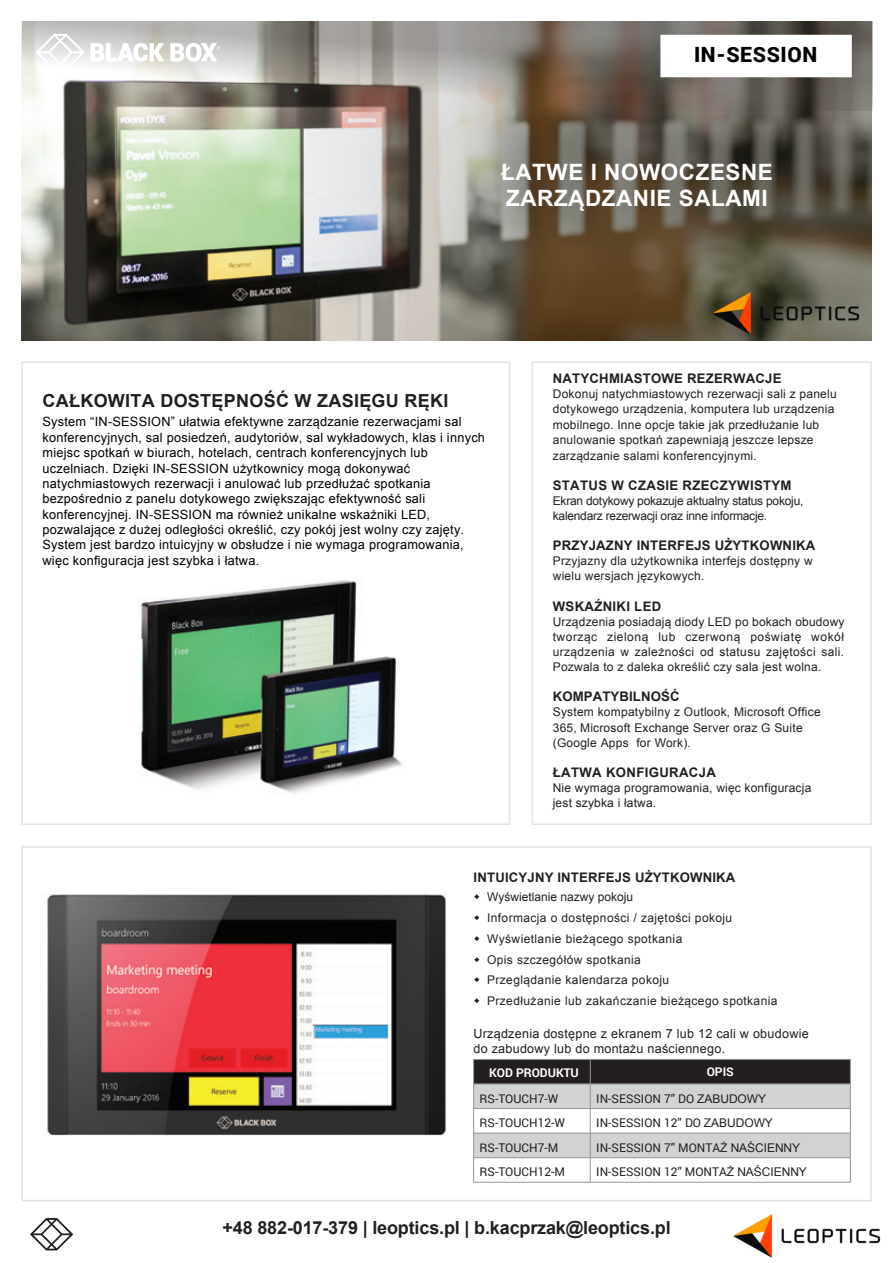
<style>
.page{position:relative;width:893px;height:1263px;background:#fff}
.page>*{position:absolute;margin:0;border:0;box-sizing:border-box;transform-origin:0 0}
.t1{font:700 22.5px/25.5px "Arial";letter-spacing:.025em;color:#fff}
.t2{font:900 21px "Roboto";letter-spacing:.03em;color:#000}
.t3{font:700 18px "Arial";letter-spacing:-.01em;color:#231f20}
.t4{font:700 18px "Arial";letter-spacing:.015em;color:#231f20}
.t5{font:700 13.2px "Arial";letter-spacing:.015em;color:#231f20}
.t6{font:12.75px/15.5px "Arial";letter-spacing:.02em;color:#000}
.t7{font:12.6px/15px "Arial";letter-spacing:.02em;color:#231f20}
.t8{font:12px/15.3px "Arial";letter-spacing:.02em;color:#231f20}
.t9{font:12px "Roboto";color:#231f20}
.t10{font:12px/15px "Arial";letter-spacing:-.02em;color:#231f20}
.t11{font:700 12px "Roboto";color:#fff}
.s1{font-family:"Arial"}
</style>
<div class="page">
<img style="left:21px;top:21px;width:851px;height:319px">
<div style="left:531px;top:361px;width:341px;height:464px;border:2px solid #e3e3e3"></div>
<div style="left:21px;top:361px;width:489px;height:464px;border:2px solid #e3e3e3"></div>
<div style="left:21px;top:846px;width:851px;height:355px;border:2px solid #e3e3e3"></div>
<svg style="left:30px;top:1218px;width:43px;height:32px"></svg>
<svg style="left:23px;top:21px;width:850px;height:90px;background:#8c857e"></svg>
<svg style="left:36px;top:34px;width:184px;height:37px"></svg>
<img style="left:141px;top:580px;width:262px;height:213px">
<svg style="left:473px;top:1059px;width:378px;height:123px"></svg>
<hr style="left:473px;top:1182px;width:117px;height:1px;background:#939598">
<hr style="left:590px;top:1182px;width:261px;height:1px;background:#939598">
<img style="left:47px;top:894px;width:400px;height:242px">
<div style="left:660px;top:35px;width:192px;height:42px;background:#fff"></div>
<img style="left:699px;top:287px;width:172px;height:54px">
<img style="left:733px;top:1214px;width:148px;height:44px">
<p class="t2" style="left:694px;top:39px;width:125px">IN-SESSION</p>
<p class="t1" style="left:501px;top:161px;width:273px">ŁATWE I NOWOCZESNE<br>ZARZĄDZANIE SALAMI</p>
<p class="t4" style="left:43px;top:392px;width:407px">CAŁKOWITA DOSTĘPNOŚĆ W ZASIĘGU RĘKI</p>
<p class="t6" style="left:43px;top:415px;width:444px">System “IN-SESSION” ułatwia efektywne zarządzanie rezerwacjami sal konferencyjnych, sal posiedzeń, audytoriów, sal wykładowych, klas i innych miejsc spotkań w biurach, hotelach, centrach konferencyjnych lub uczelniach. Dzięki IN-SESSION użytkownicy mogą dokonywać natychmiastowych rezerwacji i anulować lub przedłużać spotkania bezpośrednio z panelu dotykowego zwiększając efektywność sali konferencyjnej. IN-SESSION ma również unikalne wskaźniki LED, pozwalające z dużej odległości określić, czy pokój jest wolny czy zajęty.<br>System jest bardzo intuicyjny w obsłudze i nie wymaga programowania, więc konfiguracja jest szybka i łatwa.</p>
<p class="t5" style="left:553px;top:372px;width:230px">NATYCHMIASTOWE REZERWACJE</p>
<p class="t8" style="left:553px;top:387px;width:285px">Dokonuj natychmiastowych rezerwacji sali z panelu dotykowego urządzenia, komputera lub urządzenia mobilnego. Inne opcje takie jak przedłużanie lub anulowanie spotkań zapewniają jeszcze lepsze zarządzanie salami konferencyjnymi.</p>
<p class="t5" style="left:553px;top:479px;width:240px">STATUS W CZASIE RZECZYWISTYM</p>
<p class="t10" style="left:553px;top:494px;width:252px">Ekran dotykowy pokazuje aktualny status pokoju, kalendarz rezerwacji oraz inne informacje.</p>
<p class="t5" style="left:553px;top:539px;width:264px">PRZYJAZNY INTERFEJS UŻYTKOWNIKA</p>
<p class="t8" style="left:553px;top:554px;width:261px">Przyjazny dla użytkownika interfejs dostępny w wielu wersjach językowych.</p>
<p class="t5" style="left:553px;top:600px;width:110px">WSKAŹNIKI LED</p>
<p class="t8" style="left:553px;top:615px;width:293px;text-align:justify">Urządzenia posiadają diody LED po bokach obudowy tworząc zieloną lub czerwoną poświatę wokół urządzenia w zależności od statusu zajętości sali.<br>Pozwala to z daleka określić czy sala jest wolna.</p>
<p class="t5" style="left:553px;top:690px;width:128px">KOMPATYBILNOŚĆ</p>
<p class="t8" style="left:553px;top:705px;width:269px">System kompatybilny z Outlook, Microsoft Office<br>365, Microsoft Exchange Server oraz G Suite (Google Apps for Work).</p>
<p class="t5" style="left:553px;top:766px;width:165px">ŁATWA KONFIGURACJA</p>
<p class="t8" style="left:553px;top:781px;width:260px">Nie wymaga programowania, więc konfiguracja jest szybka i łatwa.</p>
<p class="t5" style="left:473px;top:870px;width:263px">INTUICYJNY INTERFEJS UŻYTKOWNIKA</p>
<p class="t8" style="left:487px;top:887px;width:292px;line-height:20.7px">Wyświetlanie nazwy pokoju<br>Informacja o dostępności / zajętości pokoju Wyświetlanie bieżącego spotkania<br>Opis szczegółów spotkania<br>Przeglądanie kalendarza pokoju<br>Przedłużanie lub zakańczanie bieżącego spotkania</p>
<p class="t7" style="left:473px;top:1027px;width:337px">Urządzenia dostępne z ekranem 7 lub 12 cali w obudowie do zabudowy lub do montażu naściennego.</p>
<p class="t11" style="left:489px;top:1064px;width:91px">KOD PRODUKTU</p>
<p class="t11" style="left:707px;top:1063px;width:29px">OPIS</p>
<p class="t9" style="left:480px;top:1090px;width:80px">RS-TOUCH7-W</p>
<p class="t9" style="left:596px;top:1090px;width:171px">IN-SESSION 7” DO <span class="s1">ZABUDOWY</span></p>
<p class="t9" style="left:480px;top:1114px;width:87px">RS-TOUCH12-W</p>
<p class="t9" style="left:596px;top:1114px;width:178px">IN-SESSION 12” DO <span class="s1">ZABUDOWY</span></p>
<p class="t9" style="left:480px;top:1139px;width:80px">RS-TOUCH7-M</p>
<p class="t9" style="left:596px;top:1139px;width:205px">IN-SESSION 7” MONTA<span class="s1">Ż NAŚCIENNY</span></p>
<p class="t9" style="left:480px;top:1163px;width:87px">RS-TOUCH12-M</p>
<p class="t9" style="left:596px;top:1163px;width:212px">IN-SESSION 12” MONTA<span class="s1">Ż NAŚCIENNY</span></p>
<p class="t3" style="left:222px;top:1218px;width:450px">+48 882-017-379 | leoptics.pl | b.kacprzak@leoptics.pl</p>
</div>
